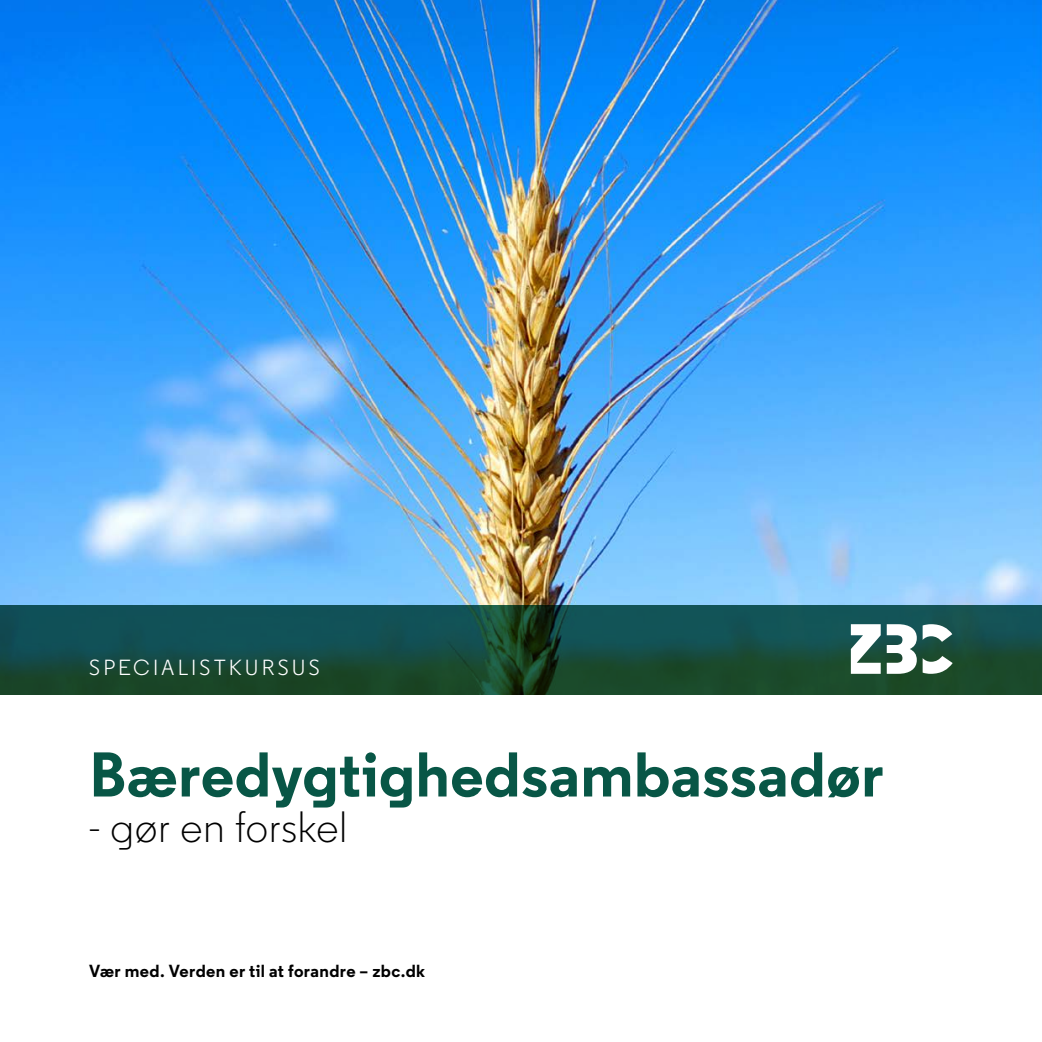
<style>
.page{position:relative;width:1042px;height:1042px;background:#fff}
.page>*{position:absolute;margin:0;border:0;box-sizing:border-box;transform-origin:0 0}
.Forsideoverskrift{font:700 63px "Regular PRO";letter-spacing:.01em;color:#085646}
.Forside_tekst_-_H2{font:300 43.75px "Regular PRO";letter-spacing:.01em;color:#000}
.Bjælkebudskab_H1{font:21.88px "Regular PRO";letter-spacing:.14em;color:#fff}
.Brød_-_P{font:700 17.5px "Regular PRO";letter-spacing:.02em;color:#000}
</style>
<div class="page">
<img style="left:0;top:0;width:1042px;height:605px">
<svg style="left:0;top:605px;width:1042px;height:89px"></svg>
<svg style="left:851px;top:624px;width:29px;height:50px"></svg>
<svg style="left:887px;top:624px;width:65px;height:50px"></svg>
<h1 class="Bjælkebudskab_H1" style="left:89px;top:654px;width:232px">SPECIALISTKURSUS</h1>
<h2 class="Forsideoverskrift" style="left:89px;top:733px;width:796px">Bæredygtighedsambassadør</h2>
<h2 class="Forside_tekst_-_H2" style="left:89px;top:800px;width:260px">- gør en forskel</h2>
<p class="Brød_-_P" style="left:89px;top:960px;width:337px">Vær med. Verden er til at forandre – zbc.dk</p>
</div>
